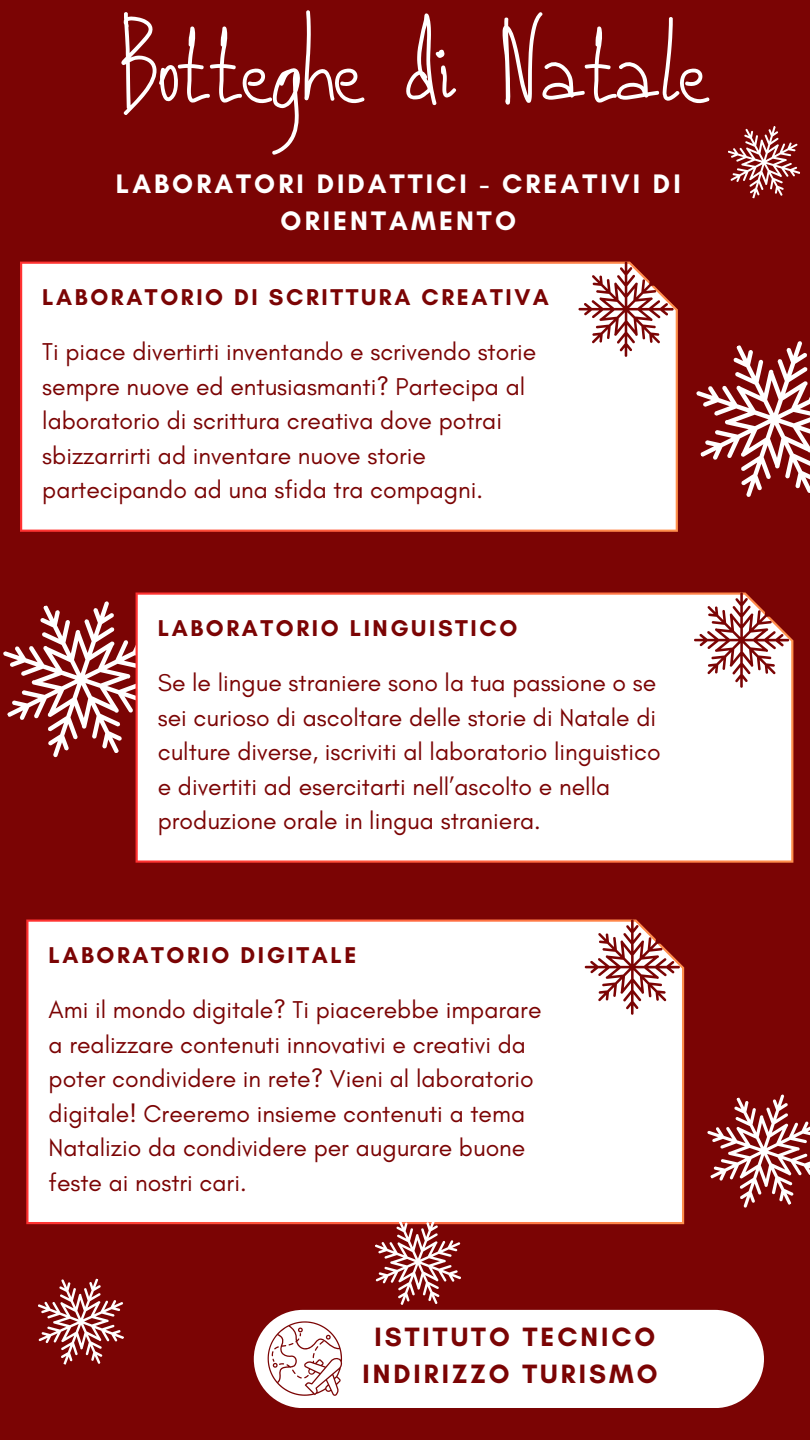
<style>
.page{position:relative;width:810px;height:1440px;background:#7b0404}
.page>*{position:absolute;margin:0;border:0;box-sizing:border-box;transform-origin:0 0}
.t1{font:137.1px "Aka Acid GR Real Adult";color:#fff}
.t2{font:700 27.3px/37.5px "Glacial Indifference";letter-spacing:.11em;color:#fff;text-align:center}
.t3{font:700 27px/37.1px "Glacial Indifference";letter-spacing:.11em;color:#7b0404;text-align:center}
.t4{font:24.8px/34.5px "Glacial Indifference";color:#7b0404}
.t5{font:700 23.3px "Glacial Indifference";letter-spacing:.11em;color:#7b0404}
</style>
<div class="page">
<div style="left:254px;top:1310px;width:510px;height:98px;background:#fff;border-radius:49px"></div>
<svg style="left:268px;top:1321px;width:74px;height:75px"></svg>
<svg style="left:707px;top:1094px;width:103px;height:114px"></svg>
<svg style="left:3px;top:592px;width:133px;height:197px"></svg>
<svg style="left:38px;top:1278px;width:86px;height:87px"></svg>
<svg style="left:728px;top:126px;width:72px;height:73px"></svg>
<div style="left:20px;top:262px;width:658px;height:270px;background:#fff"></div>
<svg style="left:578px;top:262px;width:232px;height:267px"></svg>
<div style="left:136px;top:592px;width:657px;height:271px;background:#fff"></div>
<svg style="left:694px;top:592px;width:100px;height:96px"></svg>
<div style="left:26px;top:919px;width:658px;height:305px;background:#fff"></div>
<svg style="left:585px;top:919px;width:95px;height:96px"></svg>
<svg style="left:358px;top:1202px;width:120px;height:108px"></svg>
<p class="t1" style="left:120px;top:-7px;width:592px">Botteghe di Natale</p>
<p class="t2" style="left:116px;top:165px;width:566px">LABORATORI DIDATTICI - CREATIVI DI<br>ORIENTAMENTO</p>
<p class="t5" style="left:42px;top:283px;width:508px">LABORATORIO DI SCRITTURA CREATIVA</p>
<h2 class="t4" style="left:42px;top:334px;width:495px">Ti piace divertirti inventando e scrivendo storie sempre nuove ed entusiasmanti? Partecipa al laboratorio di scrittura creativa dove potrai sbizzarrirti ad inventare nuove storie partecipando ad una sfida tra compagni.</h2>
<p class="t5" style="left:158px;top:614px;width:361px">LABORATORIO LINGUISTICO</p>
<p class="t4" style="left:158px;top:665px;width:504px">Se le lingue straniere sono la tua passione o se sei curioso di ascoltare delle storie di Natale di culture diverse, iscriviti al laboratorio linguistico e divertiti ad esercitarti nell’ascolto e nella produzione orale in lingua straniera.</p>
<h3 class="t5" style="left:49px;top:941px;width:309px">LABORATORIO DIGITALE</h3>
<p class="t4" style="left:49px;top:992px;width:494px">Ami il mondo digitale? Ti piacerebbe imparare a realizzare contenuti innovativi e creativi da poter condividere in rete? Vieni al laboratorio digitale! Creeremo insieme contenuti a tema Natalizio da condividere per augurare buone feste ai nostri cari.</p>
<h1 class="t3" style="left:362px;top:1318px;width:297px">ISTITUTO TECNICO<br>INDIRIZZO TURISMO</h1>
</div>
